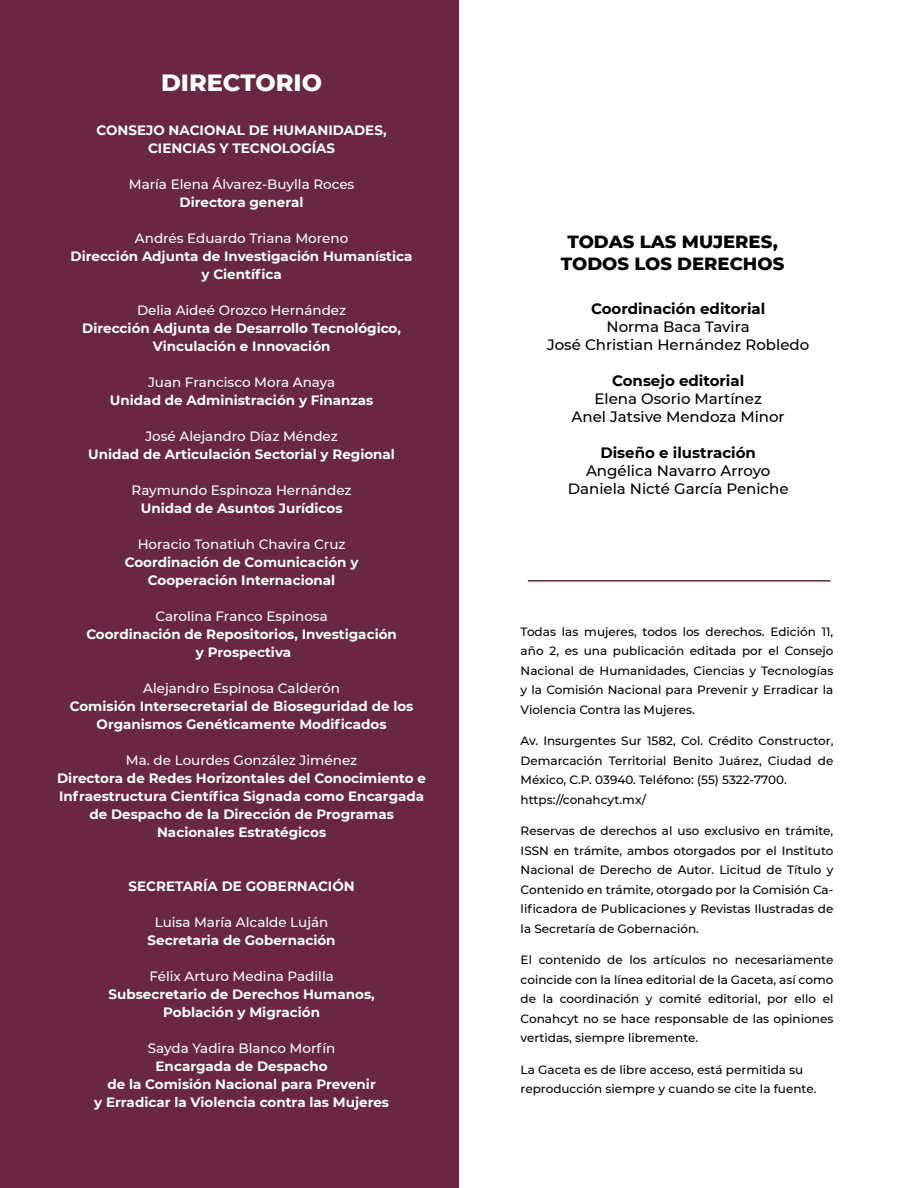
<style>
.page{position:relative;width:918px;height:1188px;background:#fff}
.page>*{position:absolute;margin:0;border:0;box-sizing:border-box;transform-origin:0 0}
.t1{font:800 24px "Montserrat";color:#fff}
.t2{font:800 18px/21.6px "Montserrat";color:#000;text-align:center}
.t3{font:500 15px/18px "Montserrat";color:#000;text-align:center}
.t4{font:700 15px "Montserrat";color:#000}
.t5{font:700 13.5px/18px "Montserrat";color:#fff;text-align:center}
.t6{font:500 13.5px "Montserrat";color:#fff}
.t7{font:500 12px/19.5px "Montserrat";color:#000;text-align:justify}
</style>
<div class="page">
<div style="left:0;top:0;width:459px;height:1188px;background:#6a2742"></div>
<hr style="left:528px;top:580px;width:303px;height:2px;background:#6a2742">
<h1 class="t1" style="left:161px;top:65px;width:162px">DIRECTORIO</h1>
<p class="t5" style="left:96px;top:120px;width:292px">CONSEJO NACIONAL DE HUMANIDADES,<br>CIENCIAS Y TECNOLOGÍAS</p>
<p class="t6" style="left:129px;top:175px;width:227px">María Elena Álvarez-Buylla Roces</p>
<p class="t5" style="left:180px;top:192px;width:125px">Directora general</p>
<p class="t6" style="left:135px;top:229px;width:215px">Andrés Eduardo Triana Moreno</p>
<p class="t5" style="left:71px;top:246px;width:343px">Dirección Adjunta de Investigación Humanística y Científica</p>
<p class="t6" style="left:137px;top:301px;width:211px">Delia Aideé Orozco Hernández</p>
<p class="t5" style="left:82px;top:318px;width:320px">Dirección Adjunta de Desarrollo Tecnológico,<br>Vinculación e Innovación</p>
<p class="t6" style="left:148px;top:373px;width:189px">Juan Francisco Mora Anaya</p>
<p class="t5" style="left:110px;top:390px;width:265px">Unidad de Administración y Finanzas</p>
<p class="t6" style="left:145px;top:427px;width:194px">José Alejandro Díaz Méndez</p>
<p class="t5" style="left:88px;top:444px;width:308px">Unidad de Articulación Sectorial y Regional</p>
<p class="t6" style="left:132px;top:481px;width:222px">Raymundo Espinoza Hernández</p>
<p class="t5" style="left:141px;top:498px;width:203px">Unidad de Asuntos Jurídicos</p>
<p class="t6" style="left:138px;top:535px;width:209px">Horacio Tonatiuh Chavira Cruz</p>
<p class="t5" style="left:125px;top:552px;width:235px">Coordinación de Comunicación y<br>Cooperación Internacional</p>
<p class="t6" style="left:155px;top:607px;width:174px">Carolina Franco Espinosa</p>
<p class="t5" style="left:86px;top:624px;width:312px">Coordinación de Repositorios, Investigación y Prospectiva</p>
<p class="t6" style="left:143px;top:679px;width:198px">Alejandro Espinosa Calderón</p>
<p class="t5" style="left:70px;top:696px;width:345px">Comisión Intersecretarial de Bioseguridad de los<br>Organismos Genéticamente Modificados</p>
<p class="t6" style="left:126px;top:751px;width:233px">Ma. de Lourdes González Jiménez</p>
<p class="t5" style="left:57px;top:768px;width:371px">Directora de Redes Horizontales del Conocimiento e Infraestructura Científica Signada como Encargada de Despacho de la Dirección de Programas Nacionales Estratégicos</p>
<p class="t5" style="left:129px;top:876px;width:228px">SECRETARÍA DE GOBERNACIÓN</p>
<p class="t6" style="left:155px;top:913px;width:175px">Luisa María Alcalde Luján</p>
<p class="t5" style="left:148px;top:930px;width:189px">Secretaria de Gobernación</p>
<p class="t6" style="left:149px;top:967px;width:186px">Félix Arturo Medina Padilla</p>
<p class="t5" style="left:109px;top:984px;width:268px">Subsecretario de Derechos Humanos,<br>Población y Migración</p>
<p class="t6" style="left:148px;top:1039px;width:189px">Sayda Yadira Blanco Morfín</p>
<p class="t5" style="left:94px;top:1056px;width:296px">Encargada de Despacho<br>de la Comisión Nacional para Prevenir<br>y Erradicar la Violencia contra las Mujeres</p>
<h2 class="t2" style="left:561px;top:230px;width:225px">TODAS LAS MUJERES,<br>TODOS LOS DERECHOS</h2>
<p class="t4" style="left:591px;top:298px;width:176px">Coordinación editorial</p>
<p class="t3" style="left:547px;top:317px;width:264px">Norma Baca Tavira<br>José Christian Hernández Robledo</p>
<p class="t4" style="left:612px;top:370px;width:134px">Consejo editorial</p>
<p class="t3" style="left:572px;top:389px;width:215px">Elena Osorio Martínez<br>Anel Jatsive Mendoza Minor</p>
<p class="t4" style="left:600px;top:442px;width:157px">Diseño e ilustración</p>
<p class="t3" style="left:568px;top:461px;width:222px">Angélica Navarro Arroyo<br>Daniela Nicté García Peniche</p>
<p class="t7" style="left:521px;top:621px;width:314px">Todas las mujeres, todos los derechos. Edición 11, año 2, es una publicación editada por el Consejo Nacional de Humanidades, Ciencias y Tecnologías y la Comisión Nacional para Prevenir y Erradicar la Violencia Contra las Mujeres.</p>
<p class="t7" style="left:521px;top:731px;width:314px;text-align:left">Av. Insurgentes Sur 1582, Col. Crédito Constructor, Demarcación Territorial Benito Juárez, Ciudad de México, C.P. 03940. Teléfono: (55) 5322-7700. https://conahcyt.mx/</p>
<p class="t7" style="left:521px;top:821px;width:314px">Reservas de derechos al uso exclusivo en trámite, ISSN en trámite, ambos otorgados por el Instituto Nacional de Derecho de Autor. Licitud de Título y Contenido en trámite, otorgado por la Comisión Ca&shy;lificadora de Publicaciones y Revistas Ilustradas de la Secretaría de Gobernación.</p>
<p class="t7" style="left:521px;top:950px;width:314px">El contenido de los artículos no necesariamente coincide con la línea editorial de la Gaceta, así como de la coordinación y comité editorial, por ello el Conahcyt no se hace responsable de las opiniones vertidas, siempre libremente.</p>
<p class="t7" style="left:521px;top:1059px;width:297px">La Gaceta es de libre acceso, está permitida su reproducción siempre y cuando se cite la fuente.</p>
</div>
